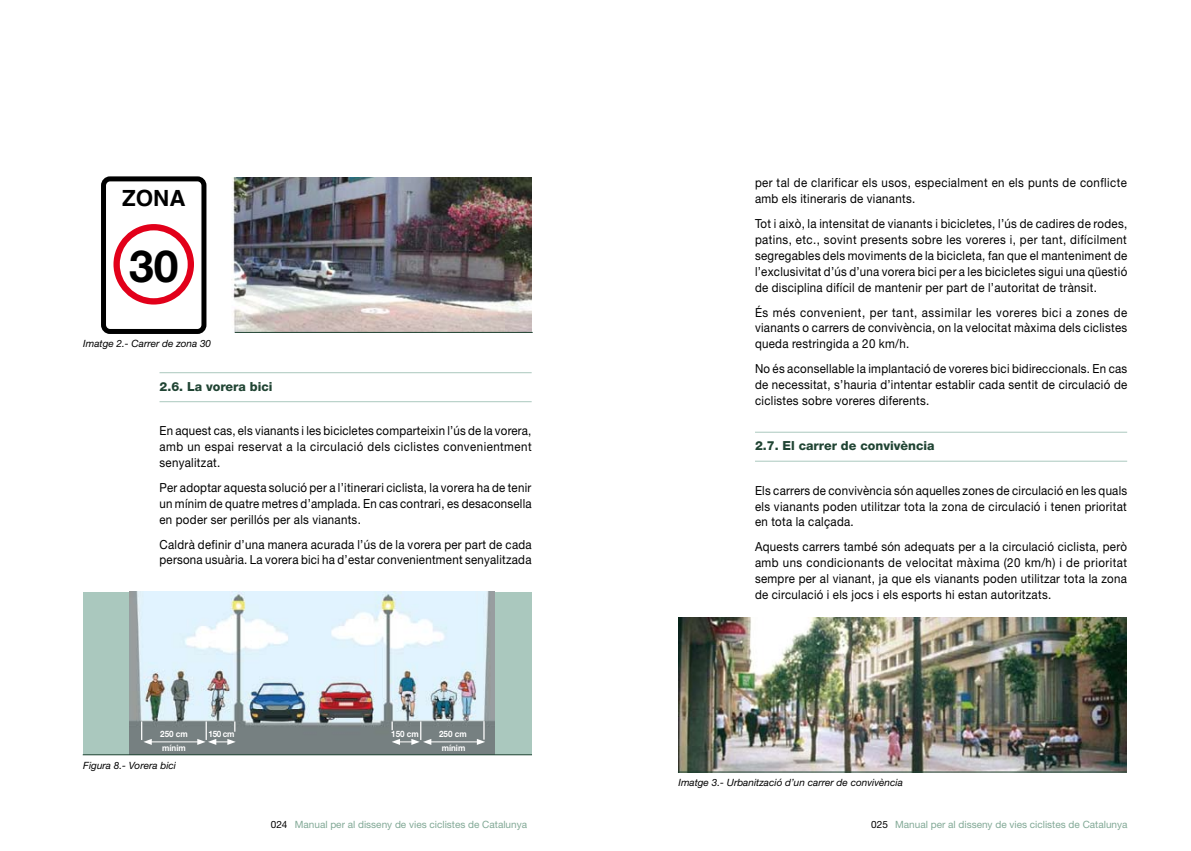
<style>
.page{position:relative;width:1191px;height:851px;background:#fff}
.page>*{position:absolute;margin:0;border:0;box-sizing:border-box;transform-origin:0 0}
.t1{font:700 44.38px "Helvetica Neue";color:#000}
.t2{font:700 22.25px "Helvetica";color:#000}
.t3{font:12.5px/16px "Helvetica Neue LT";letter-spacing:.025em;color:#000;text-align:justify;scale:.92 1}
.t4{font:800 12.5px "Helvetica Neue LT";color:#204433}
.t5{font:10px "Helvetica Neue LT";color:#82a996}
.t6{font:italic 10px "Helvetica Neue LT";color:#000}
.t7{font:700 8.75px/13.5px "Helvetica Neue LT";color:#fff;text-align:center;scale:.92 1}
.s1{color:#000}
</style>
<div class="page">
<hr style="left:159px;top:372px;width:372px;height:1px;background:#aac8be">
<hr style="left:159px;top:401px;width:372px;height:1px;background:#aac8be">
<img style="left:232px;top:178px;width:299px;height:154px">
<hr style="left:235px;top:332px;width:297px;height:1px;background:#204433">
<div style="left:83px;top:591px;width:448px;height:163px;background:#aac8be"></div>
<img style="left:130px;top:591px;width:364px;height:163px">
<hr style="left:150px;top:741px;width:49px;height:1px;background:#fff">
<svg style="left:197px;top:721px;width:39px;height:23px"></svg>
<svg style="left:141px;top:721px;width:11px;height:23px"></svg>
<hr style="left:429px;top:741px;width:50px;height:1px;background:#fff">
<svg style="left:391px;top:721px;width:40px;height:23px"></svg>
<svg style="left:477px;top:721px;width:8px;height:23px"></svg>
<hr style="left:83px;top:754px;width:449px;height:1px;background:#204433">
<div style="left:113px;top:224px;width:81px;height:80px;background:#e2001a;border-radius:50%"></div>
<div style="left:120px;top:230px;width:68px;height:68px;background:#fff;border-radius:50%"></div>
<div style="left:101px;top:176px;width:105px;height:158px;border:5px solid #000;border-radius:6px"></div>
<hr style="left:755px;top:432px;width:372px;height:1px;background:#aac8be">
<hr style="left:755px;top:461px;width:372px;height:1px;background:#aac8be">
<img style="left:679px;top:617px;width:447px;height:154px">
<hr style="left:678px;top:771px;width:448px;height:1px;background:#204433">
<h2 class="t2" style="left:122px;top:178px;width:65px">ZONA</h2>
<p class="t3" style="left:755px;top:174px;width:406px">per tal de clarificar els usos, especialment en els punts de conflicte amb els itineraris de vianants.</p>
<p class="t3" style="left:755px;top:215px;width:406px">Tot i això, la intensitat de vianants i bicicletes, l’ús de cadires de rodes, patins, etc., sovint presents sobre les voreres i, per tant, difícilment segregables dels moviments de la bicicleta, fan que el manteniment de l’exclusivitat d’ús d’una vorera bici per a les bicicletes sigui una qüestió de disciplina difícil de mantenir per part de l’autoritat de trànsit.</p>
<p class="t3" style="left:755px;top:304px;width:406px">És més convenient, per tant, assimilar les voreres bici a zones de vianants o carrers de convivència, on la velocitat màxima dels ciclistes queda restringida a 20 km/h.</p>
<p class="t3" style="left:755px;top:360px;width:406px">No és aconsellable la implantació de voreres bici bidireccionals. En cas de necessitat, s’hauria d’intentar establir cada sentit de circulació de ciclistes sobre voreres diferents.</p>
<p class="t4" style="left:755px;top:438px;width:181px">2.7. El carrer de convivència</p>
<p class="t3" style="left:755px;top:482px;width:406px">Els carrers de convivència són aquelles zones de circulació en les quals els vianants poden utilitzar tota la zona de circulació i tenen prioritat en tota la calçada.</p>
<p class="t3" style="left:755px;top:538px;width:406px">Aquests carrers també són adequats per a la circulació ciclista, però amb uns condicionants de velocitat màxima (20 km/h) i de prioritat sempre per al vianant, ja que els vianants poden utilitzar tota la zona de circulació i els jocs i els esports hi estan autoritzats.</p>
<h1 class="t1" style="left:129px;top:239px;width:51px">30</h1>
<p class="t6" style="left:83px;top:337px;width:129px">Imatge 2.- Carrer de zona 30</p>
<p class="t4" style="left:159px;top:379px;width:115px">2.6. La vorera bici</p>
<p class="t3" style="left:159px;top:422px;width:406px">En aquest cas, els vianants i les bicicletes comparteixin l’ús de la vorera, amb un espai reservat a la circulació dels ciclistes convenientment senyalitzat.</p>
<p class="t3" style="left:159px;top:479px;width:406px">Per adoptar aquesta solució per a l’itinerari ciclista, la vorera ha de tenir un mínim de quatre metres d’amplada. En cas contrari, es desaconsella en poder ser perillós per als vianants.</p>
<p class="t3" style="left:159px;top:536px;width:406px">Caldrà definir d’una manera acurada l’ús de la vorera per part de cada persona usuària. La vorera bici ha d’estar convenientment senyalitzada</p>
<p class="t7" style="left:160px;top:727px;width:31px">250 cm</p>
<p class="t7" style="left:208px;top:727px;width:30px">150 cm</p>
<p class="t7" style="left:162px;top:740px;width:27px">mínim</p>
<p class="t6" style="left:83px;top:759px;width:94px">Figura 8.- Vorera bici</p>
<p class="t7" style="left:391px;top:727px;width:31px">150 cm</p>
<p class="t7" style="left:439px;top:727px;width:31px">250 cm mínim</p>
<p class="t6" style="left:678px;top:775px;width:226px">Imatge 3.- Urbanització d’un carrer de convivència</p>
<p class="t5" style="left:271px;top:818px;width:258px"><span class="s1">024</span> Manual per al disseny de vies ciclistes de Catalunya</p>
<p class="t5" style="left:871px;top:818px;width:258px"><span class="s1">025</span> Manual per al disseny de vies ciclistes de Catalunya</p>
</div>
